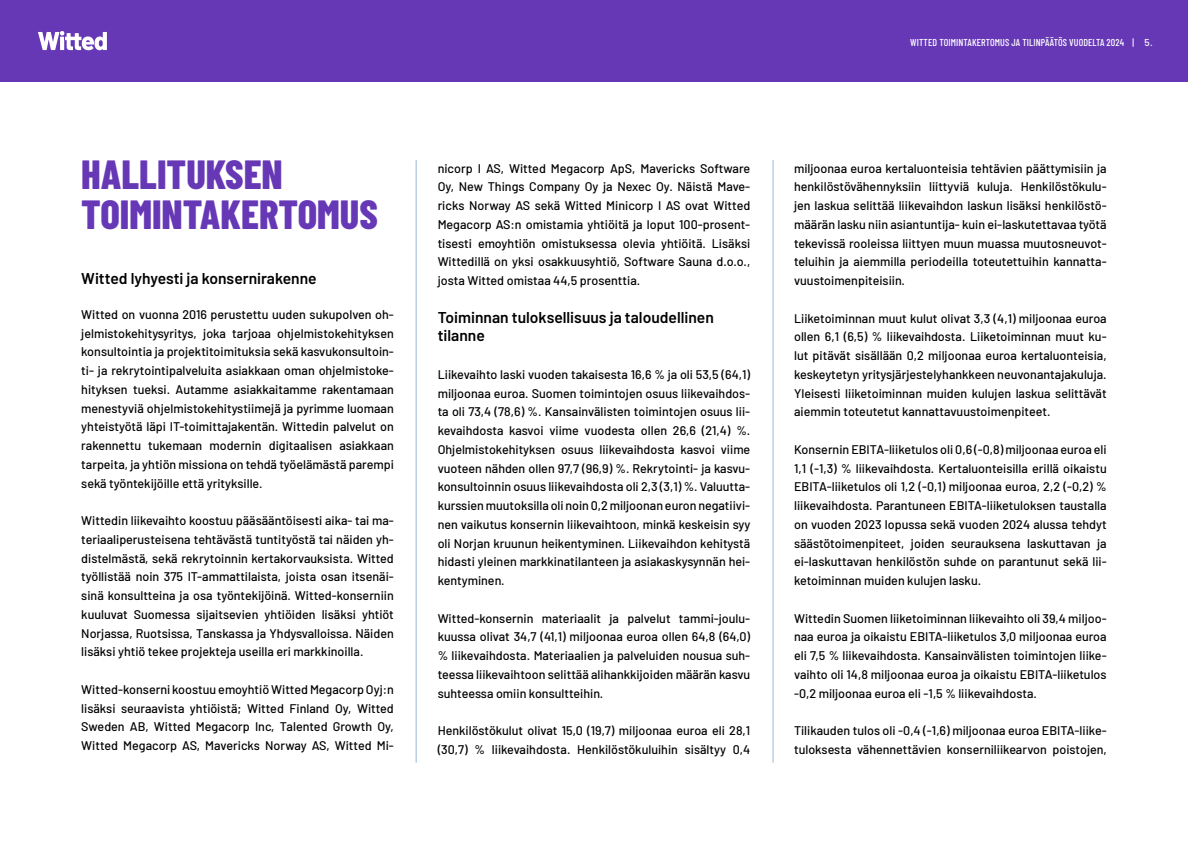
<style>
.page{position:relative;width:1188px;height:844px;background:#fff}
.page>*{position:absolute;margin:0;border:0;box-sizing:border-box;transform-origin:0 0}
.t1{font:800 40.62px/40.6px "Barlow Condensed";color:#6638b6}
.t2{font:600 15.62px/18.8px "Barlow";color:#000}
.t3{font:500 12.5px/18.8px "Barlow";color:#000;text-align:justify}
.t4{font:500 10px "Barlow Condensed";letter-spacing:.01em;color:#fff}
.s1{font-family:"Barlow"}
</style>
<div class="page">
<div style="left:0;top:0;width:1188px;height:81px;background:#6638b6"></div>
<svg style="left:38px;top:31px;width:69px;height:19px"></svg>
<hr style="left:416px;top:160px;width:1px;height:602px;background:#9bb8d3">
<hr style="left:772px;top:160px;width:1px;height:602px;background:#9bb8d3">
<p class="t4" style="left:910px;top:35px;width:244px">WITTED TOIMINTAKERTOMUS JA TILINPÄÄTÖS VUODELTA 2024 | <span class="s1">5</span>.</p>
<h1 class="t1" style="left:81px;top:152px;width:298px">HALLITUKSEN<br>TOIMINTAKERTOMUS</h1>
<p class="t2" style="left:81px;top:268px;width:237px">Witted lyhyesti ja konsernirakenne</p>
<p class="t3" style="left:81px;top:304px;width:314px">Witted on vuonna 2016 perustettu uuden sukupolven oh&shy;jelmistokehitysyritys, joka tarjoaa ohjelmistokehityksen konsultointia ja projektitoimituksia sekä kasvukonsultoin&shy;ti- ja rekrytointipalveluita asiakkaan oman ohjelmistoke&shy;hityksen tueksi. Autamme asiakkaitamme rakentamaan menestyviä ohjelmistokehitystiimejä ja pyrimme luomaan yhteistyötä läpi IT-toimittajakentän. Wittedin palvelut on rakennettu tukemaan modernin digitaalisen asiakkaan tarpeita, ja yhtiön missiona on tehdä työelämästä parempi sekä työntekijöille että yrityksille.</p>
<p class="t3" style="left:81px;top:510px;width:314px">Wittedin liikevaihto koostuu pääsääntöisesti aika- tai ma&shy;teriaaliperusteisena tehtävästä tuntityöstä tai näiden yh&shy;distelmästä, sekä rekrytoinnin kertakorvauksista. Witted työllistää noin 375 IT-ammattilaista, joista osan itsenäi&shy;sinä konsultteina ja osa työntekijöinä. Witted-konserniin kuuluvat Suomessa sijaitsevien yhtiöiden lisäksi yhtiöt Norjassa, Ruotsissa, Tanskassa ja Yhdysvalloissa. Näiden lisäksi yhtiö tekee projekteja useilla eri markkinoilla.</p>
<p class="t3" style="left:81px;top:679px;width:314px">Witted-konserni koostuu emoyhtiö Witted Megacorp Oyj:n lisäksi seuraavista yhtiöistä; Witted Finland Oy, Witted Sweden AB, Witted Megacorp Inc, Talented Growth Oy, Witted Megacorp AS, Mavericks Norway AS, Witted Mi-</p>
<p class="t3" style="left:437px;top:158px;width:314px">nicorp I AS, Witted Megacorp ApS, Mavericks Software Oy, New Things Company Oy ja Nexec Oy. Näistä Mave&shy;ricks Norway AS sekä Witted Minicorp I AS ovat Witted Megacorp AS:n omistamia yhtiöitä ja loput 100-prosent&shy;tisesti emoyhtiön omistuksessa olevia yhtiöitä. Lisäksi Wittedillä on yksi osakkuusyhtiö, Software Sauna d.o.o., josta Witted omistaa 44,5 prosenttia.</p>
<p class="t2" style="left:438px;top:306px;width:278px">Toiminnan tuloksellisuus ja taloudellinen tilanne</p>
<p class="t3" style="left:438px;top:364px;width:314px">Liikevaihto laski vuoden takaisesta 16,6 % ja oli 53,5 (64,1) miljoonaa euroa. Suomen toimintojen osuus liikevaihdos&shy;ta oli 73,4 (78,6) %. Kansainvälisten toimintojen osuus lii&shy;kevaihdosta kasvoi viime vuodesta ollen 26,6 (21,4) %.<br>Ohjelmistokehityksen osuus liikevaihdosta kasvoi viime vuoteen nähden ollen 97,7 (96,9) %. Rekrytointi- ja kasvu&shy;konsultoinnin osuus liikevaihdosta oli 2,3 (3,1) %. Valuutta&shy;kurssien muutoksilla oli noin 0,2 miljoonan euron negatiivi&shy;nen vaikutus konsernin liikevaihtoon, minkä keskeisin syy oli Norjan kruunun heikentyminen. Liikevaihdon kehitystä hidasti yleinen markkinatilanteen ja asiakaskysynnän hei&shy;kentyminen.</p>
<p class="t3" style="left:438px;top:608px;width:314px">Witted-konsernin materiaalit ja palvelut tammi-joulu&shy;kuussa olivat 34,7 (41,1) miljoonaa euroa ollen 64,8 (64,0) % liikevaihdosta. Materiaalien ja palveluiden nousua suh&shy;teessa liikevaihtoon selittää alihankkijoiden määrän kasvu suhteessa omiin konsultteihin.</p>
<p class="t3" style="left:438px;top:720px;width:314px">Henkilöstökulut olivat 15,0 (19,7) miljoonaa euroa eli 28,1 (30,7) % liikevaihdosta. Henkilöstökuluihin sisältyy 0,4</p>
<p class="t3" style="left:794px;top:158px;width:314px">miljoonaa euroa kertaluonteisia tehtävien päättymisiin ja henkilöstövähennyksiin liittyviä kuluja. Henkilöstökulu&shy;jen laskua selittää liikevaihdon laskun lisäksi henkilöstö&shy;määrän lasku niin asiantuntija- kuin ei-laskutettavaa työtä tekevissä rooleissa liittyen muun muassa muutosneuvot&shy;teluihin ja aiemmilla periodeilla toteutettuihin kannatta&shy;vuustoimenpiteisiin.</p>
<p class="t3" style="left:794px;top:308px;width:314px">Liiketoiminnan muut kulut olivat 3,3 (4,1) miljoonaa euroa ollen 6,1 (6,5) % liikevaihdosta. Liiketoiminnan muut ku&shy;lut pitävät sisällään 0,2 miljoonaa euroa kertaluonteisia, keskeytetyn yritysjärjestelyhankkeen neuvonantajakuluja.<br>Yleisesti liiketoiminnan muiden kulujen laskua selittävät aiemmin toteutetut kannattavuustoimenpiteet.</p>
<p class="t3" style="left:794px;top:439px;width:314px">Konsernin EBITA-liiketulos oli 0,6 (-0,8) miljoonaa euroa eli 1,1 (-1,3) % liikevaihdosta. Kertaluonteisilla erillä oikaistu EBITA-liiketulos oli 1,2 (-0,1) miljoonaa euroa, 2,2 (-0,2) % liikevaihdosta. Parantuneen EBITA-liiketuloksen taustalla on vuoden 2023 lopussa sekä vuoden 2024 alussa tehdyt säästötoimenpiteet, joiden seurauksena laskuttavan ja ei-laskuttavan henkilöstön suhde on parantunut sekä lii&shy;ketoiminnan muiden kulujen lasku.</p>
<p class="t3" style="left:794px;top:608px;width:314px">Wittedin Suomen liiketoiminnan liikevaihto oli 39,4 miljoo&shy;naa euroa ja oikaistu EBITA-liiketulos 3,0 miljoonaa euroa eli 7,5 % liikevaihdosta. Kansainvälisten toimintojen liike&shy;vaihto oli 14,8 miljoonaa euroa ja oikaistu EBITA-liiketulos -0,2 miljoonaa euroa eli -1,5 % liikevaihdosta.</p>
<p class="t3" style="left:794px;top:720px;width:314px">Tilikauden tulos oli -0,4 (-1,6) miljoonaa euroa EBITA-liike&shy;tuloksesta vähennettävien konserniliikearvon poistojen,</p>
</div>
